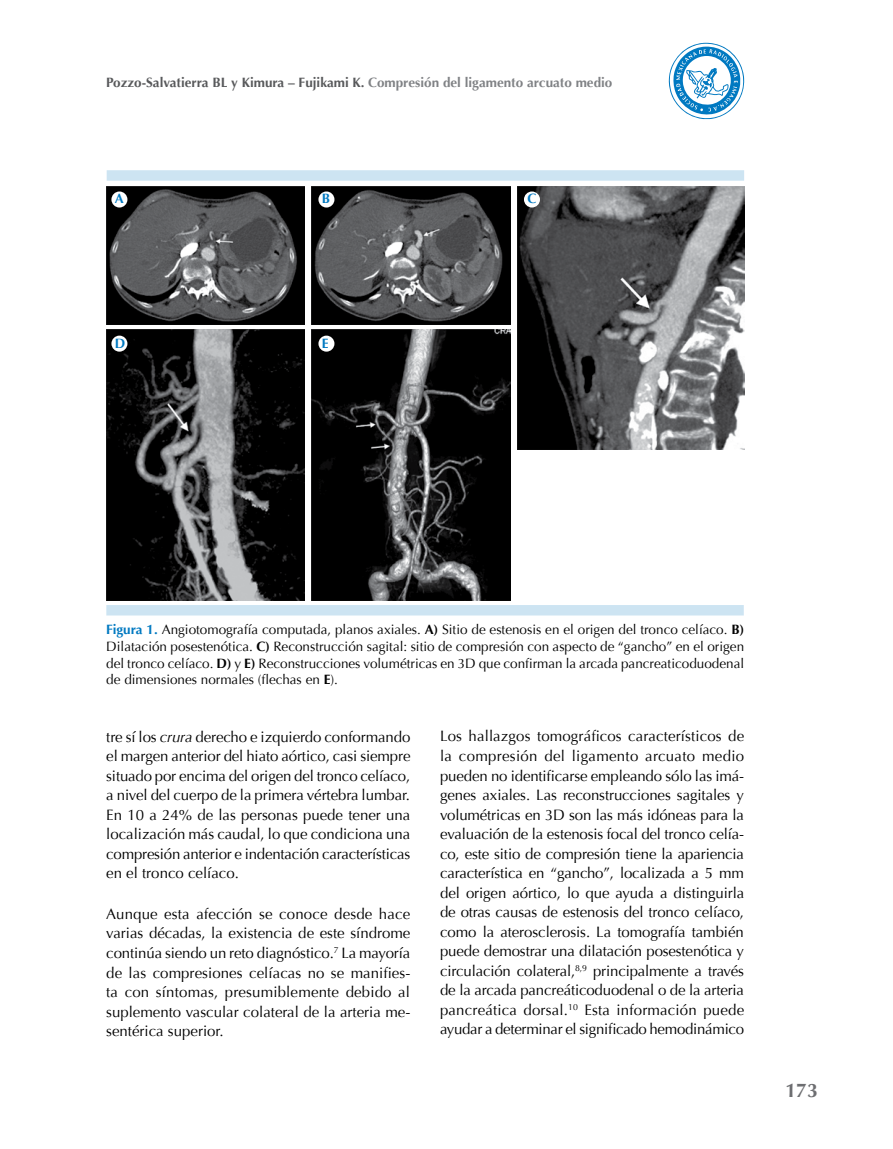
<style>
.page{position:relative;width:893px;height:1149px;background:#fff}
.page>*{position:absolute;margin:0;border:0;box-sizing:border-box;transform-origin:0 0}
.t1{font:700 19.5px "Optima";color:#6d6e71}
.t2{font:15px/19.5px "Optima";letter-spacing:-.015em;color:#000;text-align:justify}
.t3{font:13.5px/16.5px "Optima";color:#000;text-align:justify}
.t4{font:700 13.5px "Optima";color:#58595b}
.t5{font:700 13.5px "Optima";color:#0079c1}
.s1{color:#808285}
.s2{font-weight:700;color:#0079c1}
.s3{font-weight:700}
.s4{font-style:italic}
</style>
<div class="page">
<svg style="left:669px;top:43px;width:75px;height:76px"></svg>
<img style="left:106px;top:187px;width:199px;height:137px">
<img style="left:312px;top:187px;width:198px;height:137px">
<img style="left:517px;top:187px;width:227px;height:263px">
<img style="left:106px;top:330px;width:199px;height:270px">
<img style="left:312px;top:330px;width:198px;height:270px">
<div style="left:106px;top:605px;width:638px;height:10px;background:#cde4f2"></div>
<div style="left:107px;top:170px;width:637px;height:11px;background:#cde4f2"></div>
<div style="left:111px;top:191px;width:16px;height:16px;background:#fff;border-radius:50%"></div>
<div style="left:111px;top:335px;width:16px;height:16px;background:#fff;border-radius:50%"></div>
<div style="left:318px;top:191px;width:16px;height:16px;background:#fff;border-radius:50%"></div>
<div style="left:318px;top:335px;width:16px;height:16px;background:#fff;border-radius:50%"></div>
<div style="left:524px;top:191px;width:16px;height:16px;background:#fff;border-radius:50%"></div>
<p class="t4" style="left:106px;top:75px;width:508px">Pozzo-Salvatierra BL y Kimura – Fujikami K. <span class="s1">Compresión del ligamento arcuato medio</span></p>
<p class="t5" style="left:115px;top:191px;width:11px">A</p>
<p class="t5" style="left:115px;top:335px;width:12px">D</p>
<p class="t5" style="left:322px;top:191px;width:10px">B</p>
<p class="t5" style="left:322px;top:335px;width:8px">E</p>
<p class="t5" style="left:527px;top:191px;width:11px">C</p>
<p class="t3" style="left:106px;top:621px;width:639px"><span class="s2">Figura 1.</span> Angiotomografía computada, planos axiales. <span class="s3">A)</span> Sitio de estenosis en el origen del tronco celíaco. <span class="s3">B)<br></span>Dilatación posestenótica. <span class="s3">C)</span> Reconstrucción sagital: sitio de compresión con aspecto de “gancho” en el origen del tronco celíaco. <span class="s3">D)</span> y <span class="s3">E)</span> Reconstrucciones volumétricas en 3D que confirman la arcada pancreaticoduodenal de dimensiones normales (flechas en <span class="s3">E</span>).</p>
<p class="t2" style="left:106px;top:726px;width:306px">tre sí los <span class="s4">crura</span> derecho e izquierdo conformando el margen anterior del hiato aórtico, casi siempre situado por encima del origen del tronco celíaco, a nivel del cuerpo de la primera vértebra lumbar.<br>En 10 a 24% de las personas puede tener una localización más caudal, lo que condiciona una compresión anterior e indentación características en el tronco celíaco.</p>
<p class="t2" style="left:106px;top:904px;width:306px">Aunque esta afección se conoce desde hace varias décadas, la existencia de este síndrome continúa siendo un reto diagnóstico.<sup>7</sup> La mayoría de las compresiones celíacas no se manifies&shy;ta con síntomas, presumiblemente debido al suplemento vascular colateral de la arteria me&shy;sentérica superior.</p>
<p class="t2" style="left:440px;top:726px;width:306px">Los hallazgos tomográficos característicos de la compresión del ligamento arcuato medio pueden no identificarse empleando sólo las imá&shy;genes axiales. Las reconstrucciones sagitales y volumétricas en 3D son las más idóneas para la evaluación de la estenosis focal del tronco celía&shy;co, este sitio de compresión tiene la apariencia característica en “gancho”, localizada a 5 mm del origen aórtico, lo que ayuda a distinguirla de otras causas de estenosis del tronco celíaco, como la aterosclerosis. La tomografía también puede demostrar una dilatación posestenótica y circulación colateral,<sup>8,9</sup> principalmente a través de la arcada pancreáticoduodenal o de la arteria pancreática dorsal.<sup>10</sup> Esta información puede ayudar a determinar el significado hemodinámico</p>
<h1 class="t1" style="left:785px;top:1079px;width:34px">173</h1>
</div>
